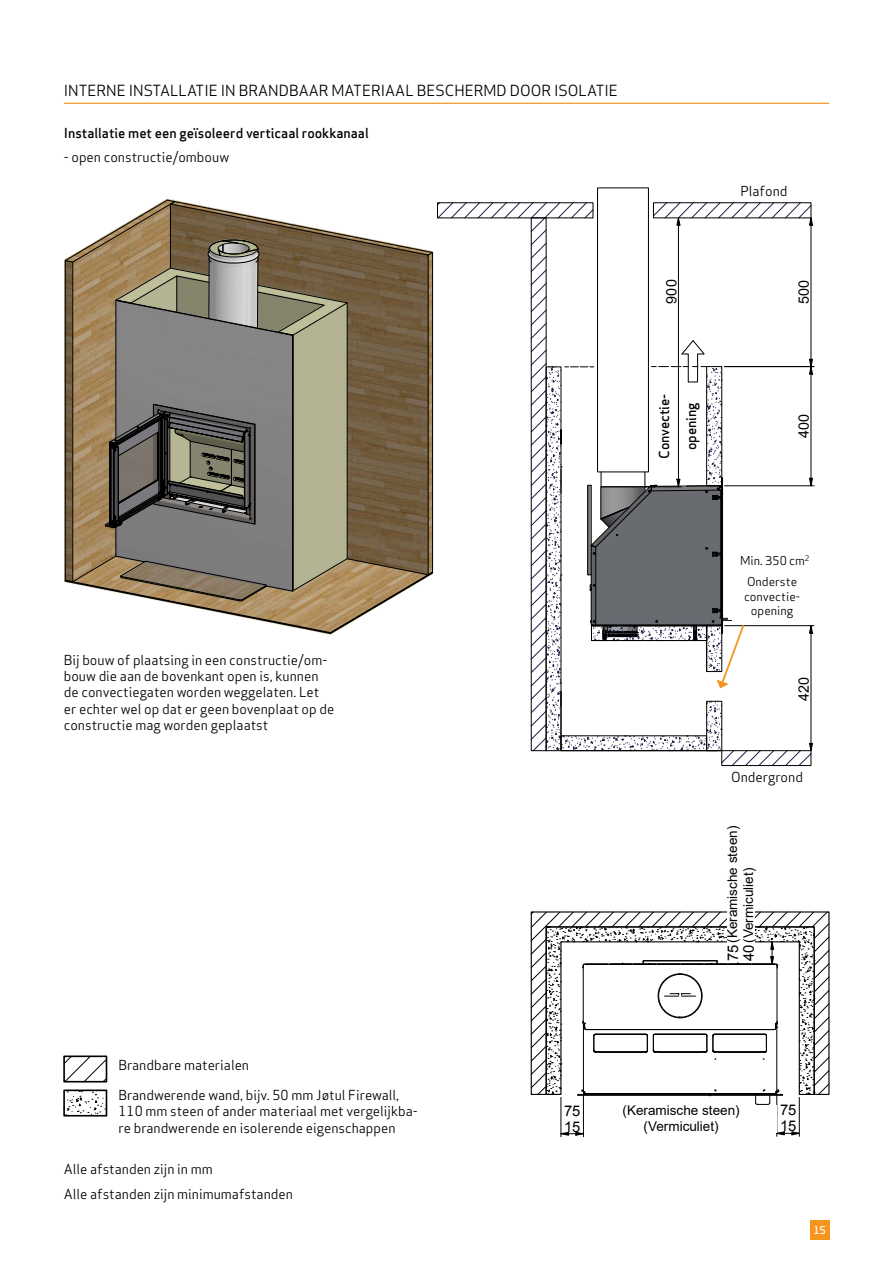
<style>
.page{position:relative;width:893px;height:1263px;background:#fff}
.page>*{position:absolute;margin:0;border:0;box-sizing:border-box;transform-origin:0 0}
.t1{font:15px "Apex Sans";color:#000}
.t2{font:14.85px "Arial";letter-spacing:.005em;color:#000}
.t3{font:14.7px/15.9px "Arial";letter-spacing:-.01em;color:#000}
.t4{font:14.4px "Arial";color:#000}
.t5{font:13.5px/16.2px "Apex Sans";color:#000}
.t6{font:13.5px/16px "Arial";color:#000}
.t7{font:500 13.5px/27px "Apex Sans";color:#000;text-align:center}
.t8{font:12px/14.4px "Apex Sans";color:#000;text-align:center}
.t9{font:500 10.5px "Apex Sans";color:#fff}
.s1{font-size:14.7px}
</style>
<div class="page">
<hr style="left:724px;top:485px;width:90px;height:1px;background:#000">
<hr style="left:724px;top:366px;width:90px;height:1px;background:#000">
<hr style="left:724px;top:625px;width:90px;height:1px;background:#000">
<svg style="left:65px;top:199px;width:748px;height:567px"></svg>
<div style="left:734px;top:551px;width:81px;height:19px;background:#fff"></div>
<svg style="left:63px;top:1056px;width:45px;height:61px"></svg>
<div style="left:63px;top:1089px;width:44px;height:27px;border:2px solid #000"></div>
<div style="left:63px;top:1055px;width:44px;height:27px;border:2px solid #000"></div>
<svg style="left:531px;top:912px;width:298px;height:193px"></svg>
<hr style="left:611px;top:964px;width:164px;height:1px;background:#000">
<svg style="left:560px;top:1132px;width:23px;height:4px"></svg>
<hr style="left:561px;top:1097px;width:1px;height:40px;background:#000">
<hr style="left:583px;top:1095px;width:1px;height:42px;background:#000">
<svg style="left:777px;top:1131px;width:22px;height:4px"></svg>
<hr style="left:799px;top:1097px;width:1px;height:39px;background:#000">
<hr style="left:776px;top:1095px;width:1px;height:41px;background:#000">
<div style="left:810px;top:1220px;width:19px;height:20px;background:#f7941d"></div>
<hr style="left:64px;top:103px;width:765px;height:1px;background:#f7941d">
<div style="left:728px;top:576px;width:88px;height:43px;background:#fff"></div>
<div style="left:727px;top:825px;width:28px;height:118px;background:#fff"></div>
<p class="t1" style="left:64px;top:79px;width:556px">INTERNE INSTALLATIE IN BRANDBAAR MATERIAAL BESCHERMD DOOR ISOLATIE</p>
<p class="t7" style="left:64px;top:118px;width:306px">Installatie met een geïsoleerd verticaal rookkanaal</p>
<p class="t5" style="left:64px;top:148px;width:167px">- open constructie/ombouw</p>
<p class="t5" style="left:64px;top:651px;width:272px">Bij bouw of plaatsing in een constructie/om&shy;bouw die aan de bovenkant open is, kunnen de convectiegaten worden weggelaten. Let er echter wel op dat er geen bovenplaat op de constructie mag worden geplaatst</p>
<p class="t5" style="left:118px;top:1049px;width:282px;line-height:29.7px">Brandbare materialen<br>Brandwerende wand, bijv. 50 mm Jøtul Firewall,</p>
<p class="t5" style="left:118px;top:1101px;width:301px">110 mm steen of ander materiaal met vergelijkba&shy;re brandwerende en isolerende eigenschappen</p>
<p class="t5" style="left:64px;top:1155px;width:231px;line-height:24.8px">Alle afstanden zijn in mm<br>Alle afstanden zijn minimumafstanden</p>
<p class="t2" style="left:116px;top:1056px;width:132px">Brandbart materiale</p>
<p class="t2" style="left:116px;top:1090px;width:67px">Brandmur</p>
<p class="t2" style="left:116px;top:1123px;width:182px">F.eks. 50 mm. Jøtul firewall</p>
<p class="t4" style="left:661px;top:304px;width:26px;rotate:-90deg">900</p>
<p class="t7" style="left:649px;top:459px;width:67px;rotate:-90deg">Convectie&shy;opening</p>
<p class="t5" style="left:740px;top:182px;width:48px">Plafond</p>
<p class="t4" style="left:794px;top:304px;width:26px;rotate:-90deg">500</p>
<p class="t4" style="left:794px;top:438px;width:26px;rotate:-90deg">400</p>
<p class="t8" style="left:740px;top:552px;width:71px">Min. 350 cm<sup>2</sup></p>
<p class="t8" style="left:744px;top:574px;width:58px">Onderste convectie&shy;opening</p>
<p class="t4" style="left:794px;top:701px;width:26px;rotate:-90deg">420</p>
<p class="t5" style="left:731px;top:768px;width:73px">Ondergrond</p>
<p class="t6" style="left:724px;top:961px;width:137px;rotate:-90deg"><span class="s1">75</span>(Keramische steen)<br><span class="s1">40</span>(Vermiculiet)</p>
<p class="t3" style="left:564px;top:1103px;width:18px">75<br>15</p>
<p class="t3" style="left:780px;top:1102px;width:18px">75<br>15</p>
<p class="t6" style="left:623px;top:1102px;width:119px;text-align:center">(Keramische steen) (Vermiculiet)</p>
<p class="t9" style="left:813px;top:1221px;width:14px">15</p>
</div>
